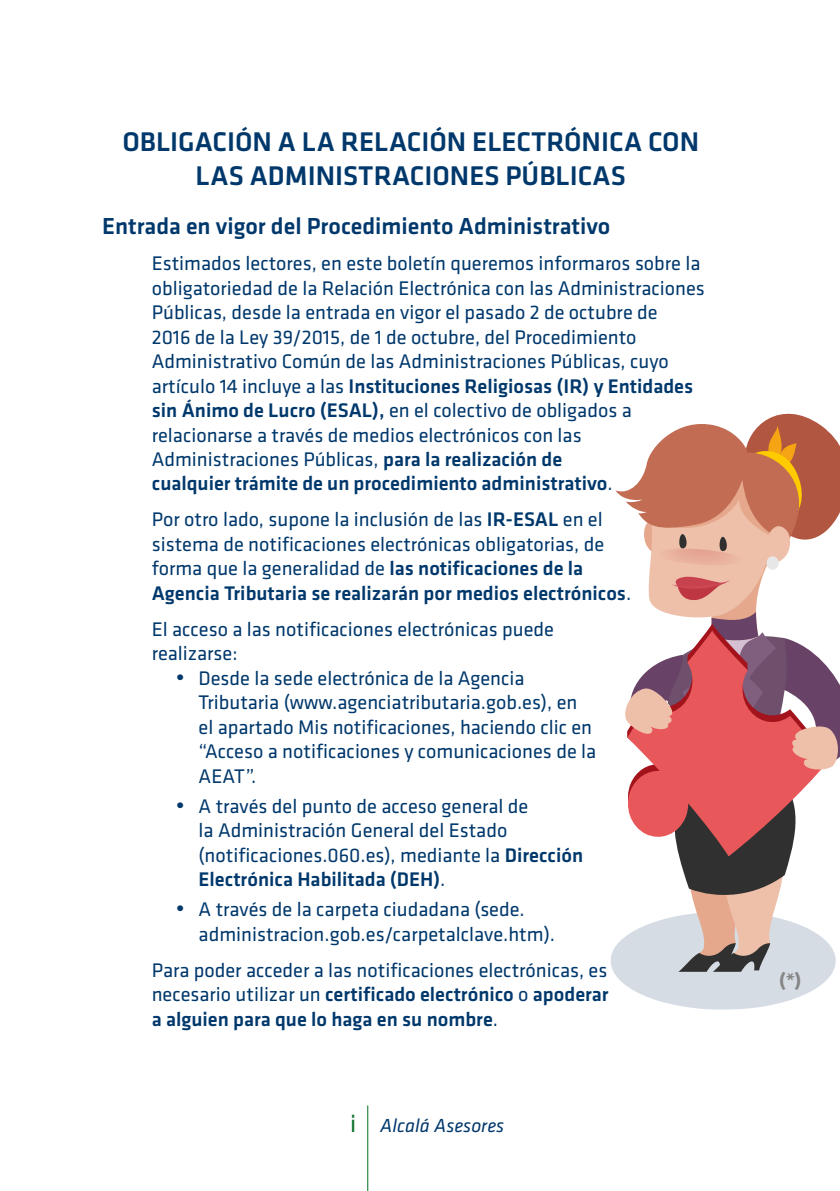
<style>
.page{position:relative;width:840px;height:1191px;background:#fff}
.page>*{position:absolute;margin:0;border:0;box-sizing:border-box;transform-origin:0 0}
.t1{font:500 28px/33.6px "Klavika";color:#00386c;text-align:center}
.t2{font:500 24px "Klavika";color:#00386c}
.t3{font:20.4px/24.4px "Klavika";color:#00386c}
.t4{font:700 20px "Klavika";color:#858585}
.t5{font:italic 19.6px "Klavika";color:#00386c}
.s1{font-weight:500}
.s2{font-size:24px}
.s3{font-style:normal;font-size:25.2px;color:#0e742d}
</style>
<div class="page">
<hr style="left:367px;top:1105px;width:1px;height:86px;background:#0e742d">
<div style="left:610px;top:911px;width:225px;height:98px;background:#d6dce4;border-radius:50%"></div>
<svg style="left:615px;top:413px;width:224px;height:558px"></svg>
<h1 class="t1" style="left:122px;top:125px;width:578px">OBLIGACIÓN A LA RELACIÓN ELECTRÓNICA CON<br>LAS ADMINISTRACIONES PÚBLICAS</h1>
<p class="t2" style="left:102px;top:210px;width:509px">Entrada en vigor del Procedimiento Administrativo</p>
<p class="t3" style="left:152px;top:250px;width:554px">Estimados lectores, en este boletín queremos informaros sobre la obligatoriedad de la Relación Electrónica con las Administraciones Públicas, desde la entrada en vigor el pasado 2 de octubre de<br>2016 de la Ley 39/2015, de 1 de octubre, del Procedimiento Administrativo Común de las Administraciones Públicas, cuyo artículo 14 incluye a las <span class="s1">Instituciones Religiosas (IR) y Entidades sin Ánimo de Lucro (ESAL),</span> en el colectivo de obligados a relacionarse a través de medios electrónicos con las Administraciones Públicas, <span class="s1">para la realización de<br>cualquier trámite de un procedimiento administrativo</span>.</p>
<p class="t3" style="left:152px;top:507px;width:481px">Por otro lado, supone la inclusión de las <span class="s1">IR-ESAL</span> en el sistema de notificaciones electrónicas obligatorias, de forma que la generalidad de <span class="s1">las notificaciones de la Agencia Tributaria se realizarán por medios electrónicos</span>.</p>
<p class="t3" style="left:152px;top:616px;width:403px">El acceso a las notificaciones electrónicas puede realizarse:</p>
<p class="t3" style="left:198px;top:665px;width:399px;text-indent:-23px"><span class="s2">•</span> Desde la sede electrónica de la Agencia Tributaria (www.agenciatributaria.gob.es), en el apartado Mis notificaciones, haciendo clic en “Acceso a notificaciones y comunicaciones de la AEAT”.</p>
<p class="t3" style="left:198px;top:793px;width:386px;text-indent:-23px"><span class="s2">•</span> A través del punto de acceso general de<br>la Administración General del Estado (notificaciones.060.es), mediante la <span class="s1">Dirección Electrónica Habilitada (DEH)</span>.</p>
<p class="t3" style="left:198px;top:896px;width:358px;text-indent:-23px"><span class="s2">•</span> A través de la carpeta ciudadana (sede. administracion.gob.es/carpetalclave.htm).</p>
<p class="t3" style="left:152px;top:957px;width:458px;text-align:justify">Para poder acceder a las notificaciones electrónicas, es necesario utilizar un <span class="s1">certificado electrónico</span> o <span class="s1">apoderar a alguien para que lo haga en su nombre</span>.</p>
<p class="t4" style="left:778px;top:966px;width:24px">(*)</p>
<p class="t5" style="left:350px;top:1113px;width:155px"><span class="s3">i</span> Alcalá Asesores</p>
</div>
